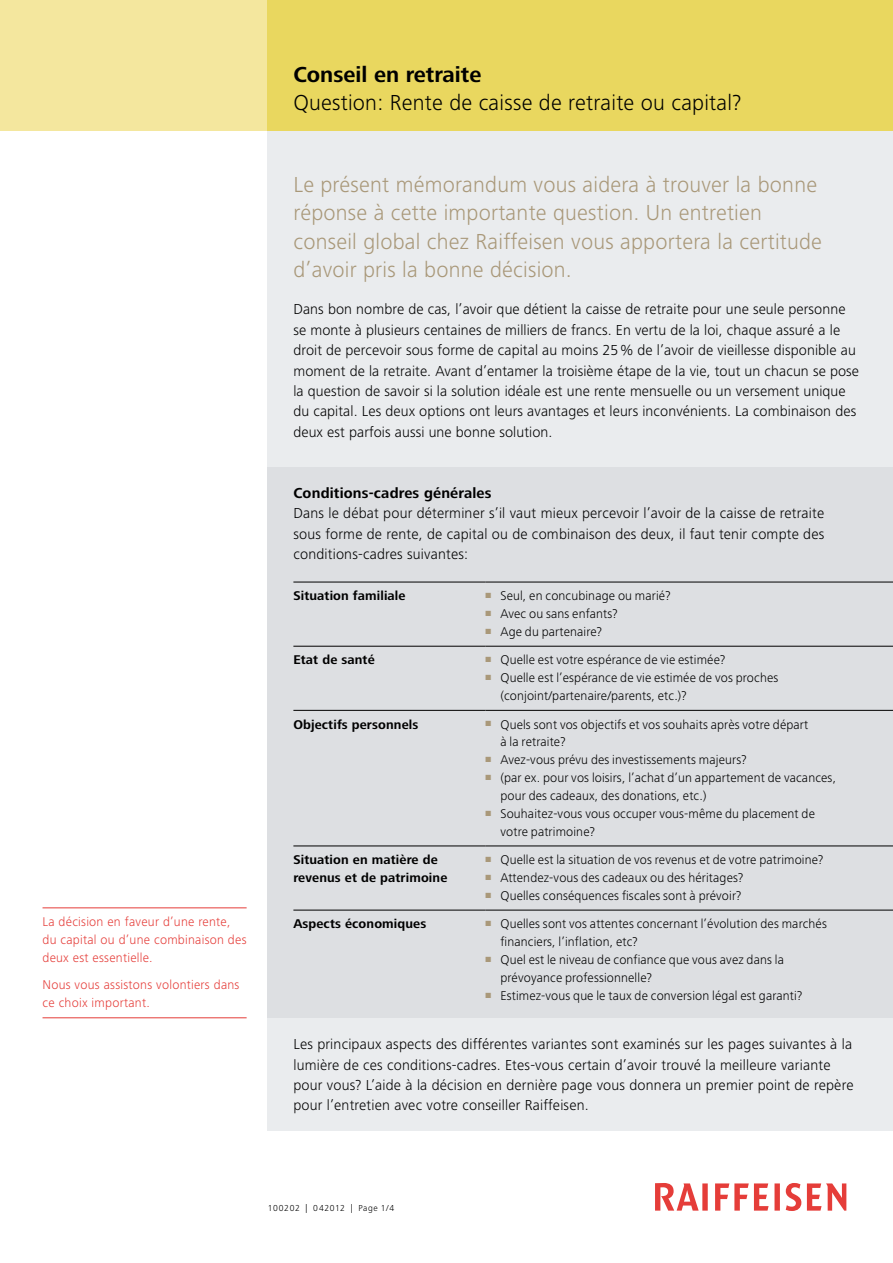
<style>
.page{position:relative;width:893px;height:1263px;background:#fff}
.page>*{position:absolute;margin:0;border:0;box-sizing:border-box;transform-origin:0 0}
.t1{font:300 22.5px/28.5px "Frutiger Next LT";letter-spacing:.01em;color:#a99879}
.t2{font:300 22.5px "Frutiger Next LT";letter-spacing:.01em;color:#000}
.t3{font:700 22.5px "Frutiger Next LT";color:#000}
.t4{font:300 15px/20.4px "Frutiger Next LT";letter-spacing:.005em;color:#000}
.t5{font:700 15px "Frutiger Next LT";letter-spacing:.01em;color:#000}
.t6{font:300 13.2px/17.9px "Frutiger Next LT";letter-spacing:.01em;color:#000}
.t7{font:300 13.2px/17.9px "Frutiger Next LT";letter-spacing:.02em;color:#e53d39}
.t8{font:700 13.2px/17.9px "Frutiger Next LT";letter-spacing:.01em;color:#000}
.t9{font:300 9px "Frutiger Next LT";letter-spacing:.075em;color:#000}
</style>
<div class="page">
<div style="left:268px;top:0;width:625px;height:1131px;background:#eaecee"></div>
<div style="left:0;top:0;width:268px;height:131px;background:#f4e79e"></div>
<div style="left:268px;top:0;width:625px;height:131px;background:#e9d75f"></div>
<svg style="left:655px;top:1183px;width:191px;height:28px"></svg>
<div style="left:268px;top:467px;width:625px;height:551px;background:#dddfe2"></div>
<hr style="left:293px;top:582px;width:193px;height:1px;background:#000">
<hr style="left:486px;top:582px;width:407px;height:1px;background:#000">
<hr style="left:293px;top:646px;width:193px;height:1px;background:#000">
<hr style="left:486px;top:646px;width:407px;height:1px;background:#000">
<hr style="left:293px;top:710px;width:193px;height:1px;background:#000">
<hr style="left:486px;top:710px;width:407px;height:1px;background:#000">
<hr style="left:293px;top:845px;width:193px;height:1px;background:#000">
<hr style="left:486px;top:845px;width:407px;height:1px;background:#000">
<hr style="left:293px;top:910px;width:193px;height:1px;background:#000">
<hr style="left:486px;top:910px;width:407px;height:1px;background:#000">
<hr style="left:43px;top:907px;width:204px;height:1px;background:#e53d39">
<hr style="left:43px;top:1017px;width:204px;height:1px;background:#e53d39">
<p class="t7" style="left:43px;top:913px;width:206px">La décision en faveur d’une rente, du capital ou d’une combinaison des deux est essentielle.</p>
<p class="t7" style="left:43px;top:975px;width:199px">Nous vous assistons volontiers dans ce choix important.</p>
<h1 class="t3" style="left:293px;top:62px;width:190px">Conseil en retraite</h1>
<h1 class="t2" style="left:293px;top:90px;width:449px">Question: Rente de caisse de retraite ou capital?</h1>
<h1 class="t1" style="left:293px;top:170px;width:530px">Le présent mémorandum vous aidera à trouver la bonne réponse à cette importante question. Un entretien conseil global chez Raiffeisen vous apportera la certitude d’avoir pris la bonne décision.</h1>
<p class="t4" style="left:293px;top:299px;width:567px">Dans bon nombre de cas, l’avoir que détient la caisse de retraite pour une seule personne se monte à plusieurs centaines de milliers de francs. En vertu de la loi, chaque assuré a le droit de percevoir sous forme de capital au moins 25% de l’avoir de vieillesse disponible au moment de la retraite. Avant d’entamer la troisième étape de la vie, tout un chacun se pose la question de savoir si la solution idéale est une rente mensuelle ou un versement unique du capital. Les deux options ont leurs avantages et leurs inconvénients. La combinaison des deux est parfois aussi une bonne solution.</p>
<p class="t5" style="left:293px;top:485px;width:200px">Conditions-cadres générales</p>
<p class="t4" style="left:293px;top:503px;width:532px;text-align:justify">Dans le débat pour déterminer s’il vaut mieux percevoir l’avoir de la caisse de retraite sous forme de rente, de capital ou de combinaison des deux, il faut tenir compte des conditions-cadres suivantes:</p>
<p class="t8" style="left:293px;top:587px;width:114px">Situation familiale</p>
<p class="t6" style="left:486px;top:587px;width:186px"><sup>■</sup> Seul, en concubinage ou marié?</p>
<p class="t6" style="left:486px;top:605px;width:134px"><sup>■</sup> Avec ou sans enfants?</p>
<p class="t6" style="left:486px;top:623px;width:118px"><sup>■</sup> Age du partenaire?</p>
<p class="t8" style="left:293px;top:651px;width:83px">Etat de santé</p>
<p class="t6" style="left:486px;top:651px;width:241px"><sup>■</sup> Quelle est votre espérance de vie estimée?</p>
<p class="t6" style="left:500px;top:669px;width:279px;text-indent:-15px"><sup>■</sup> Quelle est l’espérance de vie estimée de vos proches (conjoint/partenaire/parents, etc.)?</p>
<p class="t8" style="left:293px;top:715px;width:126px">Objectifs personnels</p>
<p class="t6" style="left:500px;top:715px;width:309px;text-indent:-15px"><sup>■</sup> Quels sont vos objectifs et vos souhaits après votre départ à la retraite?</p>
<p class="t6" style="left:486px;top:751px;width:262px"><sup>■</sup> Avez-vous prévu des investissements majeurs?</p>
<p class="t6" style="left:500px;top:769px;width:337px;text-indent:-15px"><sup>■</sup> (par ex. pour vos loisirs, l’achat d’un appartement de vacances, pour des cadeaux, des donations, etc.)</p>
<p class="t6" style="left:500px;top:805px;width:316px;text-indent:-15px"><sup>■</sup> Souhaitez-vous vous occuper vous-même du placement de votre patrimoine?</p>
<p class="t8" style="left:293px;top:851px;width:155px">Situation en matière de revenus et de patrimoine</p>
<p class="t6" style="left:486px;top:851px;width:339px"><sup>■</sup> Quelle est la situation de vos revenus et de votre patrimoine?</p>
<p class="t6" style="left:486px;top:869px;width:259px"><sup>■</sup> Attendez-vous des cadeaux ou des héritages?</p>
<p class="t6" style="left:486px;top:887px;width:257px"><sup>■</sup> Quelles conséquences fiscales sont à prévoir?</p>
<p class="t8" style="left:293px;top:915px;width:134px">Aspects économiques</p>
<p class="t6" style="left:500px;top:915px;width:328px;text-indent:-15px"><sup>■</sup> Quelles sont vos attentes concernant l’évolution des marchés financiers, l’inflation, etc?</p>
<p class="t6" style="left:500px;top:951px;width:285px;text-indent:-15px"><sup>■</sup> Quel est le niveau de confiance que vous avez dans la prévoyance professionnelle?</p>
<p class="t6" style="left:486px;top:986px;width:318px"><sup>■</sup> Estimez-vous que le taux de conversion légal est garanti?</p>
<p class="t4" style="left:293px;top:1034px;width:562px">Les principaux aspects des différentes variantes sont examinés sur les pages suivantes à la lumière de ces conditions-cadres. Etes-vous certain d’avoir trouvé la meilleure variante pour vous? L’aide à la décision en dernière page vous donnera un premier point de repère pour l’entretien avec votre conseiller Raiffeisen.</p>
<p class="t9" style="left:268px;top:1203px;width:128px">100202 | 042012 | Page 1/4</p>
</div>
